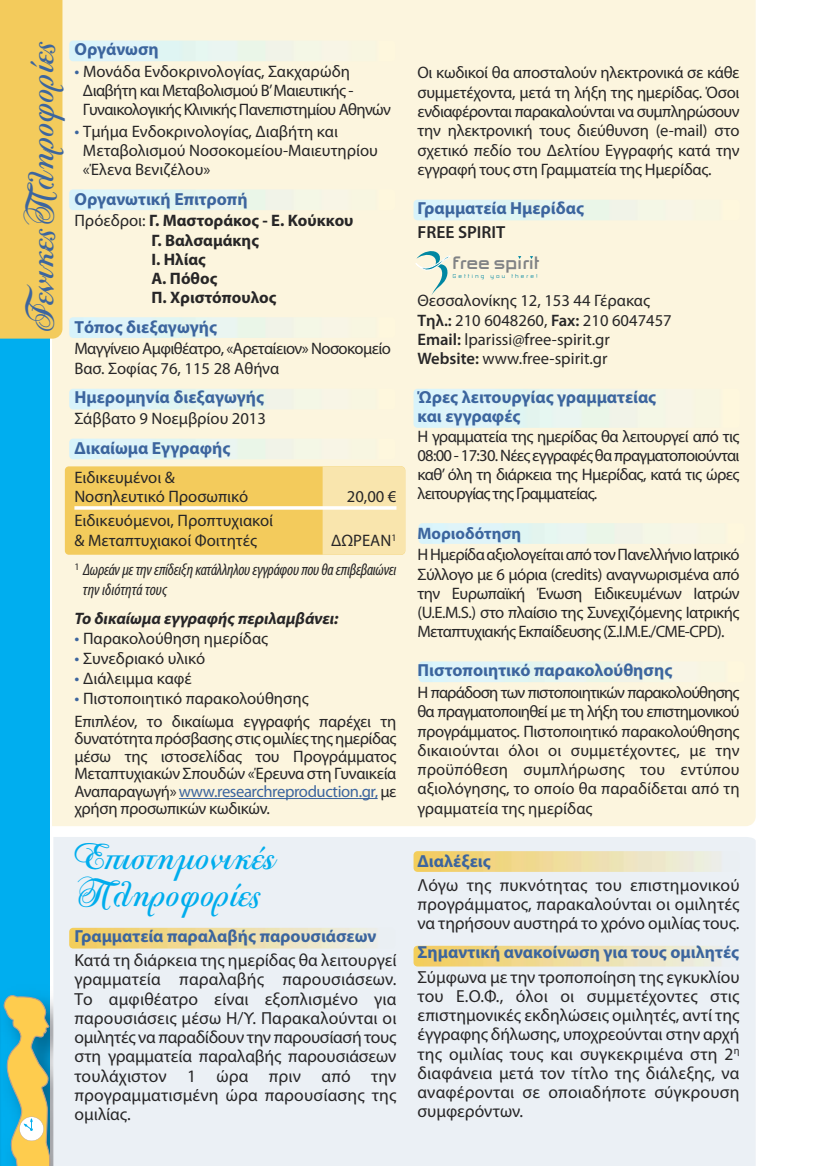
<style>
.page{position:relative;width:814px;height:1166px;background:#fff}
.page>*{position:absolute;margin:0;border:0;box-sizing:border-box;transform-origin:0 0}
.t1{font:700 38.5px/36.8px "PF Bodoni Script Two";letter-spacing:.03em;color:#00aded}
.t2{font:700 38.5px "PF Bodoni Script Two";color:#3c659e}
.t3{font:700 19.25px "PF Haus Square";color:#808285}
.t4{font:17.5px/19.2px "Myriad Pro";letter-spacing:.01em;color:#272627;text-align:justify}
.t5{font:700 17.5px/19.2px "Myriad Pro";color:#3c659e}
.t6{font:600 17.5px "Myriad Pro";color:#272627}
.t7{font:16.62px/19.2px "Myriad Pro";letter-spacing:-.005em;color:#272627}
.t8{font:16.62px/19.2px "Myriad Pro";letter-spacing:-.035em;color:#272627}
.t9{font:700 16.62px/19.2px "Myriad Pro";color:#272627}
.t10{font:italic condensed 16.62px/29.8px "Myriad Pro";letter-spacing:-.02em;color:#272627;text-align:right}
.t11{font:italic 700 16.62px "Myriad Pro";color:#272627}
.t12{font:italic condensed 16.62px "Myriad Pro";color:#272627}
.t13{font:700 16.62px "Myriad Pro";color:#3c659e}
.t14{font:300 6.12px "PF Haus Square";letter-spacing:.35em;color:#0087a2}
.s1{font-size:17.5px;color:#3c659e}
.s2{font-weight:400}
.s3{font-style:normal;font-stretch:normal}
.s4{color:#3c659e}
.s5{font-weight:600}
</style>
<div class="page">
<div style="left:0;top:2px;width:50px;height:1164px;background:#00aeef"></div>
<svg style="left:2px;top:993px;width:49px;height:173px"></svg>
<div style="left:52px;top:0;width:703px;height:826px;background:#fcf5de"></div>
<div style="left:53px;top:837px;width:702px;height:329px;background:#ebf0f5"></div>
<img style="left:69px;top:41px;width:326px;height:20px">
<img style="left:69px;top:189px;width:326px;height:21px">
<img style="left:69px;top:317px;width:326px;height:21px">
<img style="left:69px;top:389px;width:326px;height:20px">
<img style="left:69px;top:439px;width:326px;height:20px">
<div style="left:65px;top:466px;width:340px;height:89px;background:#f3cb5c;border-radius:4px"></div>
<div style="left:322px;top:466px;width:83px;height:89px;background:#f9e5ad"></div>
<div style="left:0;top:0;width:62px;height:339px;background:#f3cb5c"></div>
<svg style="left:415px;top:251px;width:36px;height:44px;background:#d6e4d6"></svg>
<img style="left:413px;top:200px;width:326px;height:20px">
<img style="left:413px;top:389px;width:326px;height:39px">
<img style="left:418px;top:523px;width:326px;height:21px">
<img style="left:418px;top:661px;width:326px;height:21px">
<svg style="left:74px;top:506px;width:322px;height:4px"></svg>
<hr style="left:179px;top:798px;width:199px;height:1px;background:#3c659e">
<img style="left:69px;top:928px;width:326px;height:20px">
<img style="left:413px;top:851px;width:326px;height:21px">
<img style="left:413px;top:946px;width:326px;height:20px">
<h1 class="t2" style="left:19px;top:334px;width:294px;rotate:-90deg">ΓενικεςΠληροφορίες</h1>
<p class="t5" style="left:74px;top:41px;width:86px">Οργάνωση</p>
<p class="t8" style="left:83px;top:63px;width:309px;text-indent:-9px"><span class="s1">•</span> Μονάδα Ενδοκρινολογίας, Σακχαρώδη<br>Διαβήτη και Μεταβολισμού B’Mαιευτικής -<br>Γυναικολογικής Κλινικής Πανεπιστημίου Αθηνών</p>
<p class="t7" style="left:83px;top:123px;width:296px;text-indent:-9px"><span class="s1">•</span> Τμήμα Ενδοκρινολογίας, Διαβήτη και<br>Μεταβολισμού Νοσοκομείου-Μαιευτηρίου «Έλενα Βενιζέλου»</p>
<p class="t5" style="left:74px;top:190px;width:175px">Οργανωτική Επιτροπή</p>
<p class="t9" style="left:151px;top:212px;width:204px;text-indent:-77px"><span class="s2">Πρόεδροι:</span> Γ. Μαστοράκος - Ε. Κούκκου<br>Γ. Βαλσαμάκης<br>I. Ηλίας<br>Α. Πόθος<br>Π. Χριστόπουλος</p>
<p class="t5" style="left:74px;top:318px;width:144px">Τόπος διεξαγωγής</p>
<p class="t8" style="left:74px;top:340px;width:318px">Μαγγίνειο Αμφιθέατρο, «Αρεταίειον» Νοσοκομείο<br>Βασ. Σοφίας 76, 115 28 Αθήνα</p>
<p class="t5" style="left:74px;top:388px;width:191px">Ημερομηνία διεξαγωγής</p>
<p class="t7" style="left:74px;top:410px;width:193px">Σάββατο 9 Νοεμβρίου 2013</p>
<p class="t5" style="left:74px;top:439px;width:157px">Δικαίωμα Εγγραφής</p>
<p class="t7" style="left:74px;top:469px;width:175px">Ειδικευμένοι &amp;<br>Νοσηλευτικό Προσωπικό</p>
<p class="t7" style="left:347px;top:488px;width:51px">20,00 €</p>
<p class="t7" style="left:74px;top:512px;width:200px">Ειδικευόμενοι, Προπτυχιακοί &amp; Μεταπτυχιακοί Φοιτητές</p>
<p class="t10" style="left:74px;top:526px;width:323px"><span class="s3">ΔΩΡΕΑΝ</span><sup>1<br>1</sup> Δωρεάνμετηνεπίδειξηκατάλληλουεγγράφουπουθαεπιβεβαιώνει</p>
<p class="t12" style="left:83px;top:583px;width:86px">τηνιδιότητάτους</p>
<p class="t11" style="left:74px;top:612px;width:266px">Το δικαίωμα εγγραφής περιλαμβάνει:</p>
<p class="t7" style="left:74px;top:630px;width:195px"><span class="s1">•</span> Παρακολούθηση ημερίδας</p>
<p class="t7" style="left:74px;top:650px;width:132px"><span class="s1">•</span> Συνεδριακό υλικό</p>
<p class="t7" style="left:74px;top:670px;width:119px"><span class="s1">•</span> Διάλειμμα καφέ</p>
<p class="t7" style="left:74px;top:689px;width:323px;line-height:22.4px"><span class="s1">•</span> Πιστοποιητικό παρακολούθησης<br>Επιπλέον, το δικαίωμα εγγραφής παρέχει τη</p>
<p class="t7" style="left:74px;top:731px;width:323px;line-height:17.5px;text-align:justify">δυνατότητα πρόσβασης στις ομιλίες της ημερίδας μέσω της ιστοσελίδας του Προγράμματος Μεταπτυχιακών Σπουδών «Έρευνα στη Γυναικεία Αναπαραγωγή» <span class="s4">www.researchreproduction.gr,</span> με χρήση προσωπικών κωδικών.</p>
<h1 class="t1" style="left:74px;top:840px;width:199px">Επιστημονικέs<br>Πληροφορίες</h1>
<p class="t5" style="left:74px;top:927px;width:303px">Γραμματεία παραλαβής παρουσιάσεων</p>
<p class="t4" style="left:74px;top:952px;width:323px">Κατά τη διάρκεια της ημερίδας θα λειτουργεί γραμματεία παραλαβής παρουσιάσεων.<br>Το αμφιθέατρο είναι εξοπλισμένο για παρουσιάσεις μέσω Η/Υ. Παρακαλούνται οι ομιλητές να παραδίδουν την παρουσίασή τους στη γραμματεία παραλαβής παρουσιάσεων τουλάχιστον 1 ώρα πριν από την προγραμματισμένη ώρα παρουσίασης της ομιλίας.</p>
<p class="t7" style="left:417px;top:65px;width:323px;text-align:justify">Οι κωδικοί θα αποσταλούν ηλεκτρονικά σε κάθε συμμετέχοντα, μετά τη λήξη της ημερίδας. Όσοι ενδιαφέρονται παρακαλούνται να συμπληρώσουν την ηλεκτρονική τους διεύθυνση (e-mail) στο σχετικό πεδίο του Δελτίου Εγγραφής κατά την εγγραφή τους στη Γραμματεία της Ημερίδας.</p>
<p class="t5" style="left:417px;top:200px;width:168px">Γραμματεία Ημερίδας</p>
<p class="t6" style="left:417px;top:226px;width:89px">FREE SPIRIT</p>
<p class="t3" style="left:452px;top:252px;width:88px">free spιrιt</p>
<p class="t14" style="left:453px;top:272px;width:86px">Getting you there!</p>
<p class="t7" style="left:417px;top:292px;width:256px">Θεσσαλονίκης 12, 153 44 Γέρακας <span class="s5">Τηλ.:</span> 210 6048260, <span class="s5">Fax:</span> 210 6047457<br><span class="s5">Email:</span> lparissi@free-spirit.gr <span class="s5">Website:</span> www.free-spirit.gr</p>
<p class="t5" style="left:417px;top:389px;width:240px">Ώρες λειτουργίας γραμματείας και εγγραφές</p>
<p class="t7" style="left:417px;top:428px;width:323px;text-align:justify">Η γραμματεία της ημερίδας θα λειτουργεί από τις 08:00 - 17:30. Νέες εγγραφές θα πραγματοποιούνται καθ’ όλη τη διάρκεια της Ημερίδας, κατά τις ώρες λειτουργίας της Γραμματείας.</p>
<p class="t13" style="left:417px;top:527px;width:105px">Μοριοδότηση</p>
<p class="t7" style="left:417px;top:546px;width:323px;text-align:justify">ΗΗμερίδααξιολογείταιαπότονΠανελλήνιοΙατρικό Σύλλογο με 6 μόρια (credits) αναγνωρισμένα από την Ευρωπαϊκή Ένωση Ειδικευμένων Ιατρών (U.E.M.S.) στο πλαίσιο της Συνεχιζόμενης Ιατρικής Μεταπτυχιακής Εκπαίδευσης (Σ.Ι.Μ.Ε./CME-CPD).</p>
<p class="t5" style="left:417px;top:662px;width:256px">Πιστοποιητικό παρακολούθησης</p>
<p class="t7" style="left:417px;top:684px;width:323px;text-align:justify">Η παράδοση των πιστοποιητικών παρακολούθησης θα πραγματοποιηθεί με τη λήξη του επιστημονικού προγράμματος. Πιστοποιητικό παρακολούθησης δικαιούνται όλοι οι συμμετέχοντες, με την προϋπόθεση συμπλήρωσης του εντύπου αξιολόγησης, το οποίο θα παραδίδεται από τη γραμματεία της ημερίδας</p>
<p class="t5" style="left:417px;top:852px;width:75px">Διαλέξεις</p>
<p class="t4" style="left:417px;top:876px;width:323px">Λόγω της πυκνότητας του επιστημονικού προγράμματος, παρακαλούνται οι ομιλητές να τηρήσουν αυστηρά το χρόνο ομιλίας τους.</p>
<p class="t5" style="left:417px;top:944px;width:323px">Σημαντική ανακοίνωση για τους ομιλητές</p>
<p class="t4" style="left:417px;top:968px;width:323px">Σύμφωνα με την τροποποίηση της εγκυκλίου του Ε.Ο.Φ., όλοι οι συμμετέχοντες στις επιστημονικές εκδηλώσεις ομιλητές, αντί της έγγραφης δήλωσης, υποχρεούνται στην αρχή της ομιλίας τους και συγκεκριμένα στη 2<sup>η </sup>διαφάνεια μετά τον τίτλο της διάλεξης, να αναφέρονται σε οποιαδήποτε σύγκρουση συμφερόντων.</p>
</div>
